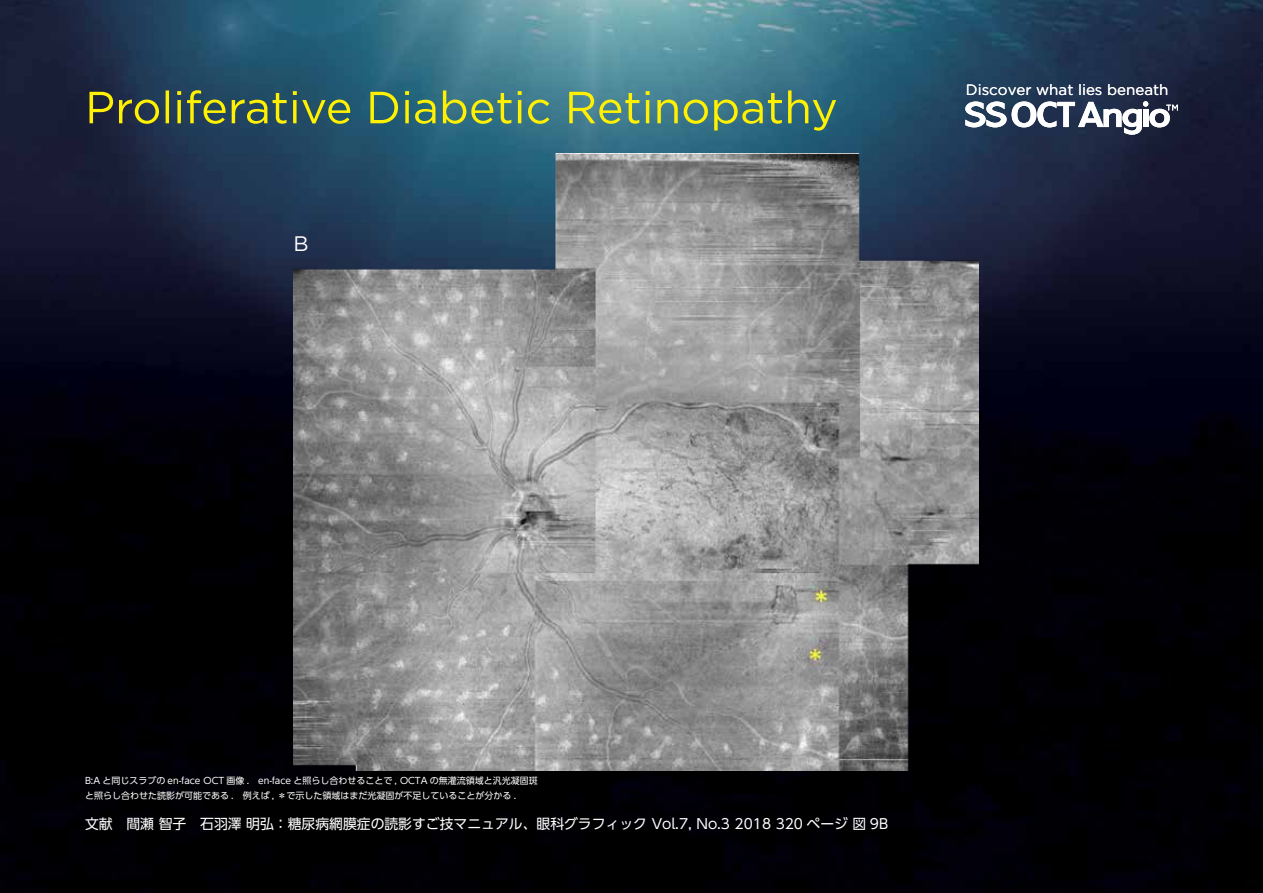
<style>
.page{position:relative;width:1263px;height:893px;background:#fff}
.page>*{position:absolute;margin:0;border:0;box-sizing:border-box;transform-origin:0 0}
.t1{font:21px "Gotham";color:#fff}
.t2{font:15px "Gotham";color:#fff}
.t3{font:13.8px "UD Shin Go Pro";color:#fff}
.t4{font:9px/15.8px "UD Shin Go Pro";color:#fff}
</style>
<div class="page">
<img style="left:1px;top:0;width:1262px;height:893px">
<img style="left:293px;top:153px;width:685px;height:617px">
<svg style="left:89px;top:90px;width:747px;height:41px;background:#567b5f"></svg>
<svg style="left:965px;top:101px;width:213px;height:34px"></svg>
<img style="left:0;top:0;width:1px;height:893px">
<h1 class="t1" style="left:293px;top:230px;width:17px">B</h1>
<h2 class="t2" style="left:966px;top:80px;width:204px">Discover what lies beneath</h2>
<p class="t4" style="left:85px;top:772px;width:454px">B:A と同じスラブの en-face OCT 画像 .　en-face と照らし合わせることで , OCTA の無灌流領域と汎光凝固斑と照らし合わせた読影が可能である .　例えば , ＊で示した領域はまだ光凝固が不足していることが分かる .</p>
<h3 class="t3" style="left:85px;top:812px;width:804px">文献　間瀬 智子　石羽澤 明弘：糖尿病網膜症の読影すご技マニュアル、眼科グラフィック Vol.7, No.3 2018 320 ページ 図 9B</h3>
</div>
